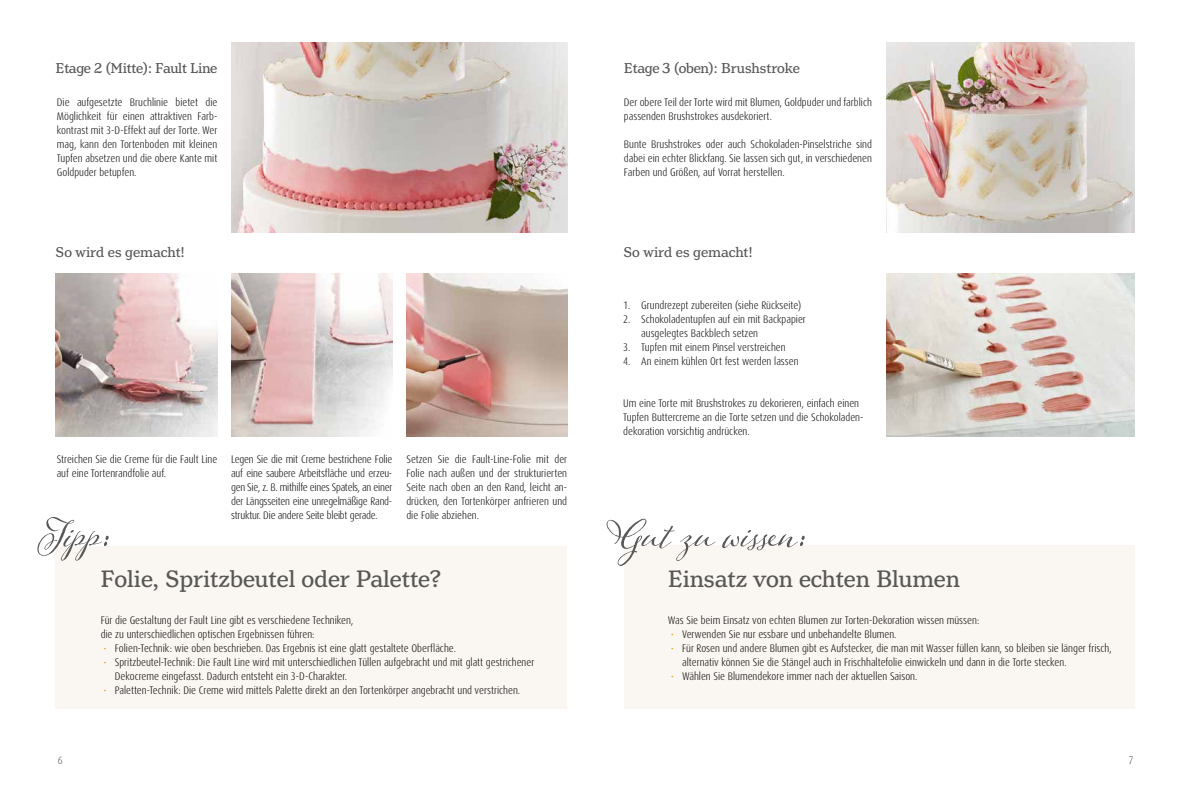
<style>
.page{position:relative;width:1191px;height:794px;background:#fff}
.page>*{position:absolute;margin:0;border:0;box-sizing:border-box;transform-origin:0 0}
.t1{font:50px "Adorn Pomander";color:#575756}
.t2{font:25px "Henriette";color:#575756}
.t3{font:15px "Henriette";letter-spacing:-.005em;color:#575756}
.t4{font:300 condensed 11px/14px "Dax Pro";color:#000}
.t5{font:300 condensed 11px "Dax Pro";color:#575756}
.s1{color:#f59c00}
</style>
<div class="page">
<div style="left:55px;top:546px;width:512px;height:162px;background:#faf6f1"></div>
<div style="left:624px;top:545px;width:510px;height:163px;background:#faf6f1"></div>
<img style="left:56px;top:274px;width:161px;height:162px">
<img style="left:231px;top:274px;width:162px;height:162px">
<img style="left:407px;top:274px;width:160px;height:162px">
<img style="left:231px;top:43px;width:336px;height:189px">
<img style="left:886px;top:43px;width:248px;height:189px">
<img style="left:886px;top:274px;width:248px;height:163px">
<h3 class="t3" style="left:56px;top:60px;width:163px">Etage 2 (Mitte): Fault Line</h3>
<h3 class="t3" style="left:624px;top:60px;width:178px">Etage 3 (oben): Brushstroke</h3>
<p class="t4" style="left:57px;top:95px;width:162px;text-align:justify">Die aufgesetzte Bruchlinie bietet die Möglichkeit für einen attraktiven Farb&shy;kontrast mit 3-D-Effekt auf der Torte. Wer mag, kann den Tortenboden mit kleinen Tupfen absetzen und die obere Kante mit Goldpuder betupfen.</p>
<p class="t4" style="left:624px;top:95px;width:249px">Der obere Teil der Torte wird mit Blumen, Goldpuder und farblich passenden Brushstrokes ausdekoriert.</p>
<p class="t4" style="left:624px;top:137px;width:249px;text-align:justify">Bunte Brushstrokes oder auch Schokoladen-Pinselstriche sind dabei ein echter Blickfang. Sie lassen sich gut, in verschiedenen Farben und Größen, auf Vorrat herstellen.</p>
<h3 class="t3" style="left:56px;top:244px;width:131px">So wird es gemacht!</h3>
<h3 class="t3" style="left:623px;top:244px;width:131px">So wird es gemacht!</h3>
<p class="t4" style="left:623px;top:298px;width:179px">1. Grundrezept zubereiten (siehe Rückseite)</p>
<p class="t4" style="left:641px;top:312px;width:166px;text-indent:-18px">2. Schokoladentupfen auf ein mit Backpapier ausgelegtes Backblech setzen</p>
<p class="t4" style="left:623px;top:340px;width:164px">3. Tupfen mit einem Pinsel verstreichen</p>
<p class="t4" style="left:623px;top:354px;width:177px">4. An einem kühlen Ort fest werden lassen</p>
<p class="t4" style="left:623px;top:396px;width:242px">Um eine Torte mit Brushstrokes zu dekorieren, einfach einen<br>Tupfen Buttercreme an die Torte setzen und die Schokoladen&shy;dekoration vorsichtig andrücken.</p>
<p class="t4" style="left:57px;top:452px;width:162px">Streichen Sie die Creme für die Fault Line auf eine Tortenrandfolie auf.</p>
<p class="t4" style="left:231px;top:452px;width:163px;text-align:justify">Legen Sie die mit Creme bestrichene Folie auf eine saubere Arbeitsfläche und erzeu&shy;gen Sie, z. B. mithilfe eines Spatels, an einer der Längsseiten eine unregelmäßige Rand&shy;struktur. Die andere Seite bleibt gerade.</p>
<p class="t4" style="left:406px;top:452px;width:162px;text-align:justify">Setzen Sie die Fault-Line-Folie mit der Folie nach außen und der strukturierten Seite nach oben an den Rand, leicht an&shy;drücken, den Tortenkörper anfrieren und die Folie abziehen.</p>
<h1 class="t1" style="left:38px;top:499px;width:73px">Tipp:</h1>
<h1 class="t1" style="left:606px;top:499px;width:200px">Gut zu wissen:</h1>
<h2 class="t2" style="left:100px;top:564px;width:342px">Folie, Spritzbeutel oder Palette?</h2>
<h2 class="t2" style="left:667px;top:564px;width:294px">Einsatz von echten Blumen</h2>
<p class="t4" style="left:101px;top:613px;width:254px">Für die Gestaltung der Fault Line gibt es verschiedene Techniken, die zu unterschiedlichen optischen Ergebnissen führen:</p>
<p class="t4" style="left:103px;top:641px;width:354px"><span class="s1">•</span> Folien-Technik: wie oben beschrieben. Das Ergebnis ist eine glatt gestaltete Oberfläche.</p>
<p class="t4" style="left:115px;top:655px;width:421px;text-indent:-11px"><span class="s1">•</span> Spritzbeutel-Technik: Die Fault Line wird mit unterschiedlichen Tüllen aufgebracht und mit glatt gestrichener<br>Dekocreme eingefasst. Dadurch entsteht ein 3-D-Charakter.</p>
<p class="t4" style="left:103px;top:683px;width:418px"><span class="s1">•</span> Paletten-Technik: Die Creme wird mittels Palette direkt an den Tortenkörper angebracht und verstrichen.</p>
<p class="t4" style="left:668px;top:613px;width:313px">Was Sie beim Einsatz von echten Blumen zur Torten-Dekoration wissen müssen:</p>
<p class="t4" style="left:671px;top:627px;width:227px"><span class="s1">•</span> Verwenden Sie nur essbare und unbehandelte Blumen.</p>
<p class="t4" style="left:682px;top:641px;width:431px;text-indent:-11px"><span class="s1">•</span> Für Rosen und andere Blumen gibt es Aufstecker, die man mit Wasser füllen kann, so bleiben sie länger frisch, alternativ können Sie die Stängel auch in Frischhaltefolie einwickeln und dann in die Torte stecken.</p>
<p class="t4" style="left:671px;top:669px;width:248px"><span class="s1">•</span> Wählen Sie Blumendekore immer nach der aktuellen Saison.</p>
<p class="t5" style="left:58px;top:753px;width:6px">6</p>
<p class="t5" style="left:1128px;top:753px;width:6px">7</p>
</div>
